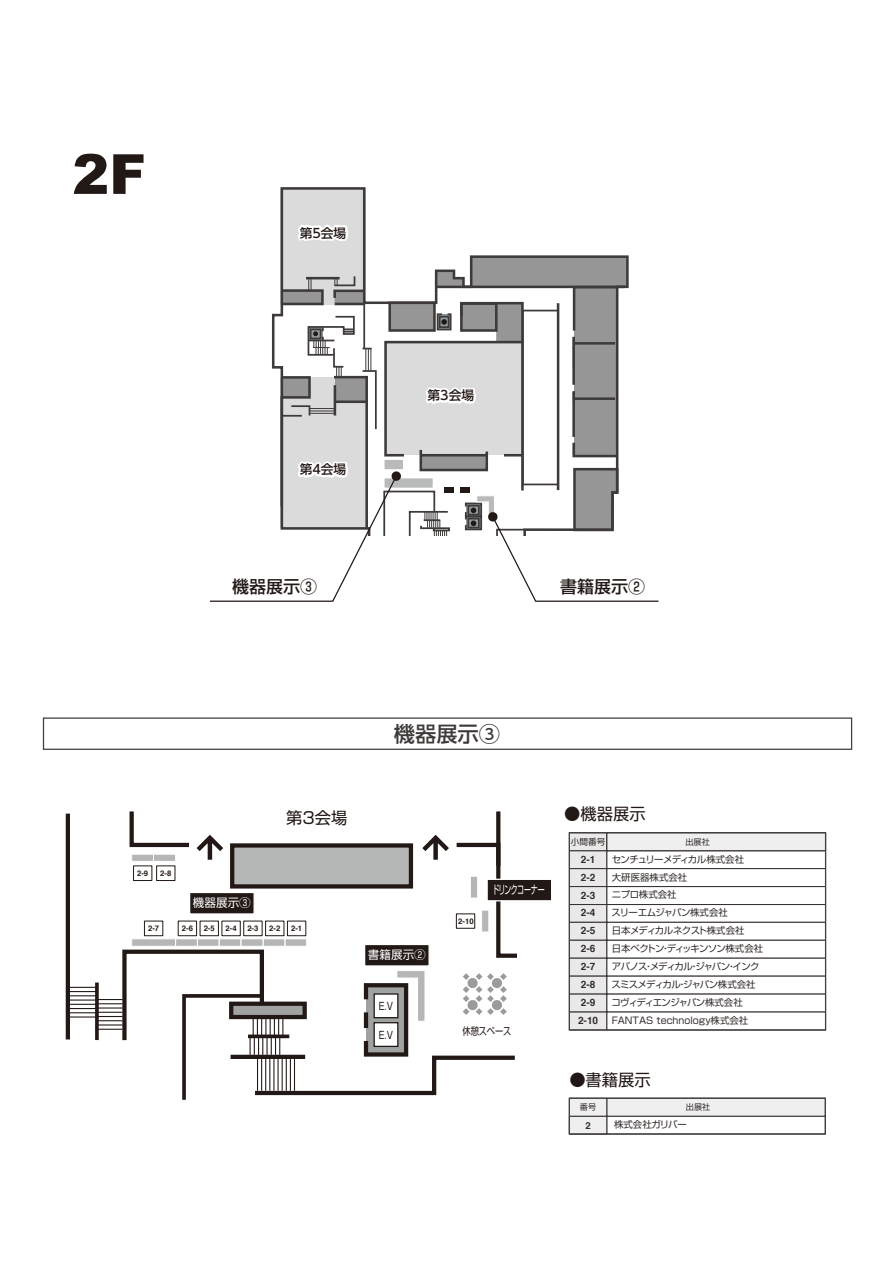
<style>
.page{position:relative;width:893px;height:1263px;background:#fff}
.page>*{position:absolute;margin:0;border:0;box-sizing:border-box;transform-origin:0 0}
.t1{font:900 55.35px "Arial";color:#221815}
.t2{font:500 21.3px "UD Shin Go NT Pro";color:#3e3a39}
.t3{font:500 16.95px "Shin Go Pro";color:#221815}
.t4{font:16.35px "Shin Go Pro";color:#221815}
.t5{font:500 12.75px "UD Shin Go NT Pro";color:#221815}
.t6{font:11.55px "Shin Go Pro";color:#fff}
.t7{font:11.55px "Shin Go Pro";letter-spacing:-.08em;color:#fff;scale:.6 1}
.t8{font:10.35px "Shin Go Pro";letter-spacing:-.03em;color:#221815;scale:.8 1}
.t9{font:700 10.05px/18px "Helvetica";color:#342e2c}
.t10{font:700 9.6px "Helvetica";color:#342e2c}
.t11{font:9.45px/18px "Shin Go Pro";letter-spacing:-.035em;color:#342e2c}
.t12{font:9.45px "Shin Go Pro";color:#342e2c}
.t13{font:9.45px "Shin Go Pro";letter-spacing:-.055em;color:#342e2c}
.t14{font:9.45px "Shin Go Pro";letter-spacing:-.01em;color:#342e2c}
.t15{font:8.55px "Shin Go Pro";color:#342e2c}
.t16{font:8.1px "Shin Go Pro";color:#342e2c}
.t17{font:700 7.65px "Helvetica";color:#221815}
</style>
<div class="page">
<svg style="left:280px;top:187px;width:349px;height:69px"></svg>
<div style="left:43px;top:717px;width:809px;height:33px;background:#fff;border:1px solid #44403f"></div>
<svg style="left:288px;top:221px;width:63px;height:24px"></svg>
<hr style="left:66px;top:814px;width:4px;height:225px;background:#221815">
<svg style="left:70px;top:811px;width:447px;height:289px"></svg>
<div style="left:263px;top:938px;width:22px;height:9px;background:#b5b6b6;border:1px solid #fff"></div>
<div style="left:241px;top:938px;width:22px;height:9px;background:#b5b6b6;border:1px solid #fff"></div>
<div style="left:153px;top:854px;width:23px;height:8px;background:#b5b6b6;border:1px solid #fff"></div>
<div style="left:131px;top:854px;width:23px;height:8px;background:#b5b6b6;border:1px solid #fff"></div>
<div style="left:481px;top:910px;width:8px;height:22px;background:#b5b6b6;border:1px solid #fff"></div>
<svg style="left:496px;top:811px;width:4px;height:55px"></svg>
<svg style="left:209px;top:256px;width:450px;height:346px"></svg>
<div style="left:364px;top:944px;width:66px;height:23px;background:#221815;border:1px solid #fff"></div>
<div style="left:486px;top:879px;width:66px;height:22px;background:#221815;border:1px solid #fff"></div>
<div style="left:569px;top:850px;width:38px;height:19px;background:#e9e9e9"></div>
<div style="left:606px;top:850px;width:220px;height:19px;background:#fff"></div>
<div style="left:569px;top:868px;width:38px;height:19px;background:#e9e9e9;border:1px solid #342e2c"></div>
<div style="left:606px;top:868px;width:220px;height:19px;background:#fff;border:1px solid #342e2c"></div>
<div style="left:569px;top:886px;width:38px;height:19px;background:#e9e9e9;border:1px solid #342e2c"></div>
<div style="left:606px;top:886px;width:220px;height:19px;background:#fff;border:1px solid #342e2c"></div>
<div style="left:569px;top:904px;width:38px;height:19px;background:#e9e9e9;border:1px solid #342e2c"></div>
<div style="left:606px;top:904px;width:220px;height:19px;background:#fff;border:1px solid #342e2c"></div>
<div style="left:569px;top:922px;width:38px;height:19px;background:#e9e9e9;border:1px solid #342e2c"></div>
<div style="left:606px;top:922px;width:220px;height:19px;background:#fff;border:1px solid #342e2c"></div>
<div style="left:569px;top:940px;width:38px;height:18px;background:#e9e9e9;border:1px solid #342e2c"></div>
<div style="left:606px;top:940px;width:220px;height:18px;background:#fff;border:1px solid #342e2c"></div>
<div style="left:569px;top:958px;width:38px;height:18px;background:#e9e9e9;border:1px solid #342e2c"></div>
<div style="left:606px;top:958px;width:220px;height:18px;background:#fff;border:1px solid #342e2c"></div>
<div style="left:569px;top:976px;width:38px;height:18px;background:#e9e9e9;border:1px solid #342e2c"></div>
<div style="left:606px;top:976px;width:220px;height:18px;background:#fff"></div>
<div style="left:569px;top:994px;width:38px;height:18px;background:#e9e9e9"></div>
<div style="left:606px;top:994px;width:220px;height:18px;background:#fff"></div>
<div style="left:569px;top:1011px;width:38px;height:19px;background:#e9e9e9;border:1px solid #342e2c"></div>
<div style="left:606px;top:1011px;width:220px;height:19px;background:#fff"></div>
<div style="left:569px;top:832px;width:38px;height:19px;background:#e9e9e9;border:1px solid #342e2c"></div>
<div style="left:606px;top:832px;width:220px;height:19px;background:#efefef;border:1px solid #342e2c"></div>
<div style="left:569px;top:832px;width:257px;height:199px;border:1px solid #44403f"></div>
<div style="left:569px;top:1116px;width:38px;height:18px;background:#efefef;border:1px solid #342e2c"></div>
<div style="left:607px;top:1116px;width:219px;height:18px;background:#fff;border:1px solid #342e2c"></div>
<div style="left:569px;top:1098px;width:38px;height:18px;background:#efefef"></div>
<div style="left:607px;top:1098px;width:219px;height:18px;background:#efefef"></div>
<div style="left:569px;top:1097px;width:257px;height:38px;border:1px solid #44403f"></div>
<h1 class="t1" style="left:72px;top:143px;width:75px">2F</h1>
<h3 class="t5" style="left:300px;top:223px;width:48px">第5会場</h3>
<h3 class="t5" style="left:300px;top:459px;width:48px">第4会場</h3>
<h3 class="t3" style="left:232px;top:572px;width:87px">機器展示③</h3>
<h3 class="t5" style="left:427px;top:385px;width:48px">第3会場</h3>
<h3 class="t3" style="left:560px;top:572px;width:87px">書籍展示③②</h3>
<h2 class="t2" style="left:394px;top:717px;width:108px">機器展示③</h2>
<p class="t17" style="left:137px;top:867px;width:13px">2-9</p>
<p class="t17" style="left:160px;top:867px;width:13px">2-8</p>
<p class="t6" style="left:193px;top:893px;width:59px">機器展示③</p>
<h3 class="t4" style="left:286px;top:804px;width:63px">第3会場</h3>
<p class="t17" style="left:148px;top:922px;width:13px">2-7</p>
<p class="t17" style="left:182px;top:922px;width:13px">2-6</p>
<p class="t17" style="left:204px;top:922px;width:13px">2-5</p>
<p class="t17" style="left:226px;top:922px;width:13px">2-4</p>
<p class="t17" style="left:247px;top:922px;width:13px">2-3</p>
<p class="t17" style="left:269px;top:922px;width:13px">2-2</p>
<p class="t17" style="left:291px;top:922px;width:13px">2-1</p>
<p class="t6" style="left:368px;top:945px;width:59px">書籍展示②</p>
<p class="t8" style="left:379px;top:998px;width:19px">E.V</p>
<p class="t8" style="left:379px;top:1026px;width:19px">E.V</p>
<p class="t17" style="left:458px;top:915px;width:17px">2-10</p>
<p class="t7" style="left:492px;top:880px;width:89px">ドリンクコーナー</p>
<p class="t8" style="left:462px;top:1022px;width:63px">休憩スペース</p>
<h3 class="t4" style="left:564px;top:800px;width:83px">●機器展示</h3>
<p class="t15" style="left:571px;top:835px;width:36px">小間番号</p>
<p class="t16" style="left:685px;top:835px;width:26px">出展社</p>
<p class="t11" style="left:611px;top:867px;width:153px">大研医器株式会社<br>ニプロ株式会社<br>スリーエムジャパン株式会社<br>日本メディカルネクスト株式会社<br>日本ベクトン・ディッキンソン株式会社アバノス・メディカル・ジャパン・インクスミスメディカル・ジャパン株式会社コヴィディエンジャパン株式会社</p>
<p class="t13" style="left:612px;top:851px;width:134px">センチュリーメディカル株式会社</p>
<p class="t9" style="left:578px;top:850px;width:22px">2-1<br>2-2<br>2-3<br>2-4<br>2-5<br>2-6<br>2-7<br>2-8<br>2-9<br>2-10</p>
<p class="t12" style="left:612px;top:1013px;width:138px">FANTAS technology株式会社</p>
<h3 class="t4" style="left:569px;top:1066px;width:83px">●書籍展示</h3>
<p class="t16" style="left:580px;top:1100px;width:18px">番号</p>
<p class="t16" style="left:686px;top:1100px;width:26px">出展社</p>
<p class="t10" style="left:585px;top:1118px;width:7px">2</p>
<p class="t14" style="left:614px;top:1117px;width:74px">株式会社ガリバー</p>
</div>
